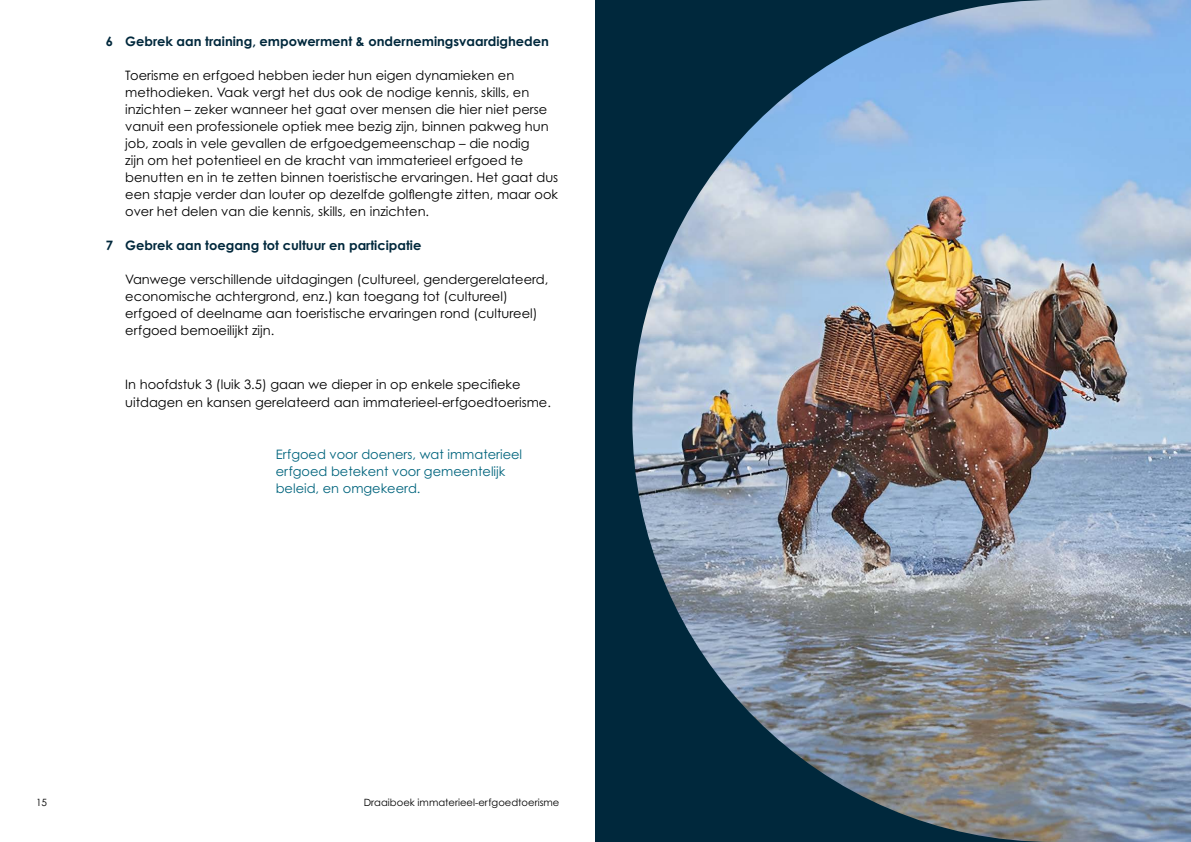
<style>
.page{position:relative;width:1191px;height:842px;background:#fff}
.page>*{position:absolute;margin:0;border:0;box-sizing:border-box;transform-origin:0 0}
.t1{font:13px/17px "Century Gothic Pro";color:#000}
.t2{font:700 13px "Century Gothic Pro";color:#00283c}
.t3{font:13px/17px "Century Gothic Pro";color:#00647d}
.t4{font:10px "Century Gothic Pro";color:#000}
</style>
<div class="page">
<div style="left:595px;top:0;width:596px;height:842px;background:#00283c"></div>
<img style="left:632px;top:0;width:559px;height:842px">
<p class="t2" style="left:106px;top:33px;width:9px">6</p>
<p class="t2" style="left:106px;top:237px;width:9px">7</p>
<p class="t2" style="left:125px;top:33px;width:425px">Gebrek aan training, empowerment &amp; ondernemingsvaardigheden</p>
<p class="t1" style="left:125px;top:66px;width:434px">Toerisme en erfgoed hebben ieder hun eigen dynamieken en methodieken. Vaak vergt het dus ook de nodige kennis, skills, en inzichten – zeker wanneer het gaat over mensen die hier niet perse vanuit een professionele optiek mee bezig zijn, binnen pakweg hun job, zoals in vele gevallen de erfgoedgemeenschap – die nodig<br>zijn om het potentieel en de kracht van immaterieel erfgoed te benutten en in te zetten binnen toeristische ervaringen. Het gaat dus een stapje verder dan louter op dezelfde golflengte zitten, maar ook over het delen van die kennis, skills, en inzichten.</p>
<p class="t2" style="left:125px;top:237px;width:298px">Gebrek aan toegang tot cultuur en participatie</p>
<p class="t1" style="left:125px;top:270px;width:425px">Vanwege verschillende uitdagingen (cultureel, gendergerelateerd, economische achtergrond, enz.) kan toegang tot (cultureel) erfgoed of deelname aan toeristische ervaringen rond (cultureel) erfgoed bemoeilijkt zijn.</p>
<p class="t1" style="left:125px;top:376px;width:427px">In hoofdstuk 3 (luik 3.5) gaan we dieper in op enkele specifieke uitdagen en kansen gerelateerd aan immaterieel-erfgoedtoerisme.</p>
<p class="t3" style="left:276px;top:445px;width:248px">Erfgoed voor doeners, wat immaterieel erfgoed betekent voor gemeentelijk beleid, en omgekeerd.</p>
<p class="t4" style="left:36px;top:796px;width:13px">15</p>
<p class="t4" style="left:364px;top:796px;width:197px">Draaiboek immaterieel-erfgoedtoerisme</p>
</div>
